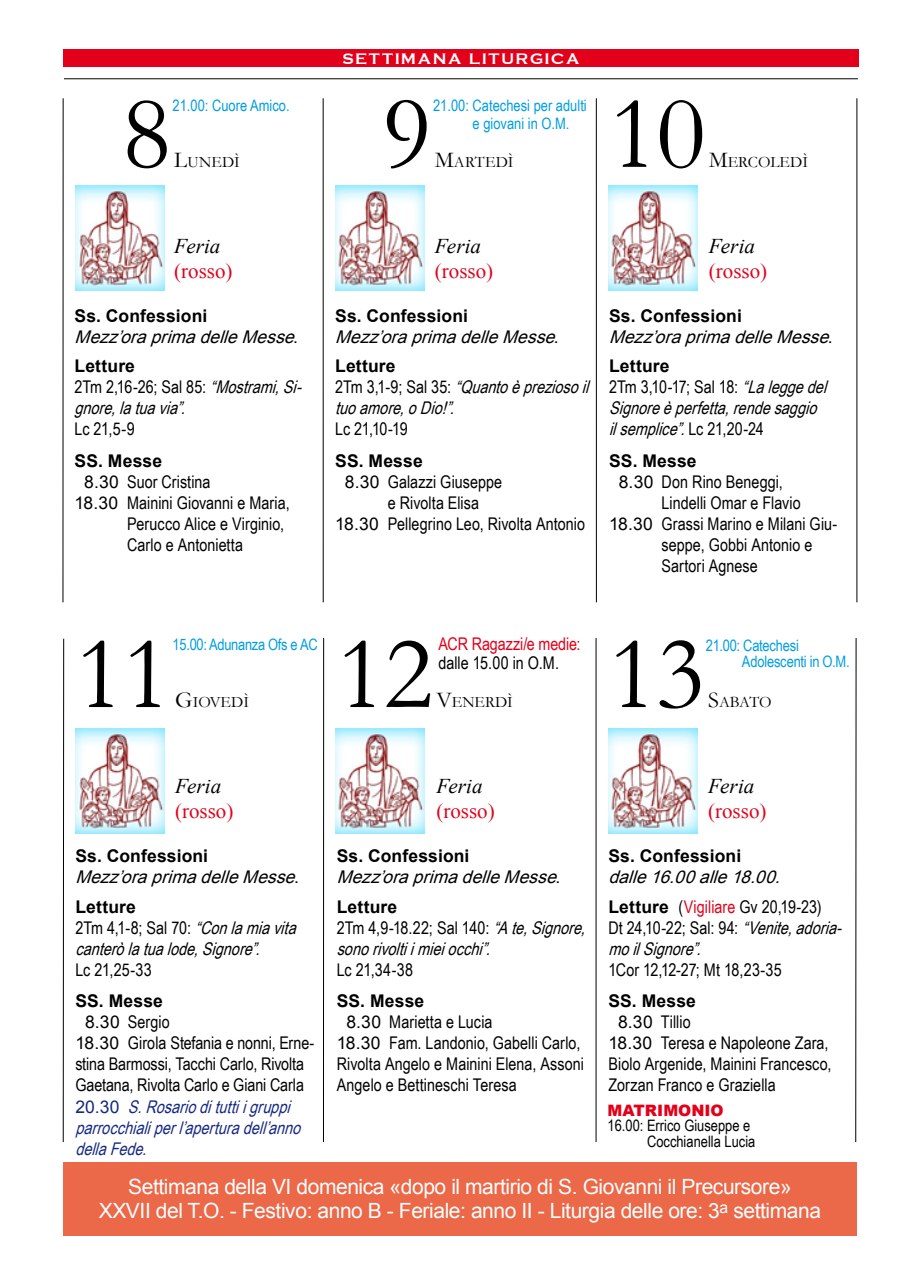
<style>
.page{position:relative;width:918px;height:1275px;background:#fff}
.page>*{position:absolute;margin:0;border:0;box-sizing:border-box;transform-origin:0 0}
.t1{font:105px "Garamond";letter-spacing:-.02em;color:#000}
.t2{font:21px/24.5px "Arial";letter-spacing:-.02em;color:#fff;text-align:center}
.t3{font:21px "Times New Roman";color:#e2001a}
.t4{font:italic 21px "Times New Roman";color:#000}
.t5{font:17.5px/21px "Arial Narrow";color:#000}
.t6{font:italic 17.5px/21px "Arial Narrow";color:#000}
.t7{font:italic 17.5px/21px "Arial";color:#000}
.t8{font:700 17.5px "Arial";letter-spacing:.01em;color:#000}
.t9{font:17.5px "Arial Narrow";letter-spacing:-.005em;color:#e2001a}
.t10{font:15.92px "Garamond";color:#000}
.t11{font:15.75px/17.7px "Arial Narrow";color:#009ee0}
.t12{font:15.75px/15.8px "Arial Narrow";color:#000}
.t13{font:15.75px "Arial Narrow";letter-spacing:-.02em;color:#009ee0}
.t14{font:700 15.75px "Copperplate";letter-spacing:.1em;color:#fff}
.t15{font:900 15.75px "Arial";color:#e2001a}
.s1{font-size:22.75px}
.s2{font-weight:700;font-style:normal}
.s3{font-style:normal}
.s4{font-family:"Arial"}
.s5{font-family:"Arial";color:#162983}
.s6{font-style:italic;color:#162983}
.s7{font-family:"Arial";font-weight:700}
.s8{color:#e2001a}
.s9{font-style:italic}
</style>
<div class="page">
<div style="left:63px;top:1162px;width:794px;height:74px;background:#eb6848"></div>
<div style="left:64px;top:50px;width:794px;height:17px;background:#e2001a"></div>
<hr style="left:64px;top:78px;width:794px;height:1px;background:#000">
<hr style="left:63px;top:98px;width:1px;height:504px;background:#000">
<hr style="left:856px;top:98px;width:1px;height:504px;background:#000">
<hr style="left:596px;top:98px;width:1px;height:504px;background:#000">
<hr style="left:855px;top:638px;width:1px;height:504px;background:#000">
<hr style="left:596px;top:638px;width:1px;height:504px;background:#000">
<hr style="left:323px;top:638px;width:1px;height:504px;background:#000">
<hr style="left:323px;top:98px;width:1px;height:504px;background:#000">
<hr style="left:63px;top:639px;width:1px;height:503px;background:#000">
<img style="left:608px;top:729px;width:89px;height:105px">
<img style="left:335px;top:729px;width:89px;height:105px">
<img style="left:75px;top:729px;width:90px;height:105px">
<img style="left:608px;top:186px;width:89px;height:105px">
<img style="left:335px;top:186px;width:89px;height:105px">
<img style="left:75px;top:186px;width:90px;height:105px">
<p class="t11" style="left:173px;top:96px;width:119px">21.00: Cuore Amico.</p>
<h1 class="t1" style="left:122px;top:63px;width:51px">8</h1>
<p class="t10" style="left:174px;top:151px;width:67px"><span class="s1">L</span>UNEDÌ</p>
<p class="t4" style="left:174px;top:231px;width:48px">Feria</p>
<p class="t3" style="left:174px;top:257px;width:60px">(rosso)</p>
<p class="t7" style="left:75px;top:305px;width:228px"><span class="s2">Ss. Confessioni<br></span>Mezz’oraprimadelleMesse<span class="s3">.</span></p>
<p class="t8" style="left:75px;top:355px;width:62px">Letture</p>
<p class="t6" style="left:75px;top:376px;width:234px"><span class="s3">2Tm 2,16-26; Sal 85:</span> “Mostrami,Si&shy;gnore,latuavia”.</p>
<p class="t5" style="left:75px;top:418px;width:62px">Lc 21,5-9</p>
<p class="t8" style="left:75px;top:449px;width:89px">SS. Messe</p>
<p class="t5" style="left:84px;top:471px;width:128px"><span class="s4">8.30</span> Suor Cristina</p>
<p class="t5" style="left:75px;top:492px;width:217px"><span class="s4">18.30</span> Mainini Giovanni e Maria,</p>
<p class="t5" style="left:127px;top:513px;width:159px">Perucco Alice e Virginio,</p>
<p class="t5" style="left:127px;top:534px;width:118px">Carlo e Antonietta</p>
<p class="t14" style="left:342px;top:50px;width:239px">SETTIMANA LITURGICA</p>
<h1 class="t1" style="left:382px;top:63px;width:51px">9</h1>
<p class="t11" style="left:472px;top:96px;width:116px;text-indent:-40px">21.00: Catechesi per adulti e giovani in O.M.</p>
<p class="t10" style="left:435px;top:151px;width:80px"><span class="s1">M</span>ARTEDÌ</p>
<h1 class="t1" style="left:609px;top:63px;width:98px">10</h1>
<p class="t10" style="left:709px;top:151px;width:101px"><span class="s1">M</span>ERCOLEDÌ</p>
<p class="t4" style="left:435px;top:231px;width:48px">Feria</p>
<p class="t3" style="left:435px;top:257px;width:60px">(rosso)</p>
<p class="t7" style="left:335px;top:305px;width:228px"><span class="s2">Ss. Confessioni<br></span>Mezz’oraprimadelleMesse<span class="s3">.</span></p>
<p class="t8" style="left:335px;top:355px;width:62px">Letture</p>
<p class="t6" style="left:335px;top:376px;width:261px"><span class="s3">2 T m 3 , 1 - 9 ; S a l 3 5 :</span> “Quantoèpreziosoil tuoamore,oDio!”.</p>
<p class="t5" style="left:335px;top:418px;width:74px">Lc 21,10-19</p>
<p class="t8" style="left:335px;top:449px;width:89px">SS. Messe</p>
<p class="t5" style="left:345px;top:471px;width:159px"><span class="s4">8.30</span> Galazzi Giuseppe</p>
<p class="t5" style="left:388px;top:492px;width:93px">e Rivolta Elisa</p>
<p class="t5" style="left:335px;top:513px;width:251px"><span class="s4">18.30</span> Pellegrino Leo, Rivolta Antonio</p>
<p class="t4" style="left:709px;top:231px;width:48px">Feria</p>
<p class="t3" style="left:709px;top:257px;width:60px">(rosso)</p>
<p class="t7" style="left:609px;top:305px;width:228px"><span class="s2">Ss. Confessioni<br></span>Mezz’oraprimadelleMesse<span class="s3">.</span></p>
<p class="t8" style="left:609px;top:355px;width:62px">Letture</p>
<p class="t6" style="left:609px;top:376px;width:225px"><span class="s3">2Tm 3,10-17; Sal 18:</span> “Laleggedel<br>Signoreèperfetta,rendesaggio ilsemplice”.<span class="s3">L c 2 1 , 2 0 - 2 4</span></p>
<p class="t8" style="left:609px;top:449px;width:89px">SS. Messe</p>
<p class="t5" style="left:619px;top:471px;width:166px"><span class="s4">8.30</span> Don Rino Beneggi,</p>
<p class="t5" style="left:661px;top:492px;width:141px">Lindelli Omar e Flavio</p>
<p class="t5" style="left:609px;top:513px;width:230px"><span class="s4">18.30</span> Grassi Marino e Milani Giu-</p>
<p class="t5" style="left:661px;top:534px;width:152px">seppe, Gobbi Antonio e</p>
<p class="t5" style="left:661px;top:555px;width:98px">Sartori Agnese</p>
<h1 class="t1" style="left:75px;top:604px;width:98px">11</h1>
<p class="t9" style="left:438px;top:631px;width:144px">ACR Ragazzi/e medie:</p>
<p class="t5" style="left:438px;top:652px;width:122px">dalle 15.00 in O.M.</p>
<p class="t13" style="left:173px;top:633px;width:146px">15.00: Adunanza Ofs e AC</p>
<p class="t11" style="left:742px;top:637px;width:109px;line-height:15.8px;text-indent:-36px">21.00: Catechesi<br>Adolescenti in O.M.</p>
<h1 class="t1" style="left:608px;top:604px;width:98px">13</h1>
<h1 class="t1" style="left:337px;top:604px;width:98px">12</h1>
<p class="t10" style="left:708px;top:691px;width:65px"><span class="s1">S</span>ABATO</p>
<p class="t10" style="left:175px;top:691px;width:75px"><span class="s1">G</span>IOVEDÌ</p>
<p class="t10" style="left:436px;top:691px;width:78px"><span class="s1">V</span>ENERDÌ</p>
<p class="t4" style="left:175px;top:771px;width:48px">Feria</p>
<p class="t3" style="left:175px;top:797px;width:60px">(rosso)</p>
<p class="t7" style="left:75px;top:845px;width:228px"><span class="s2">Ss. Confessioni<br></span>Mezz’oraprimadelleMesse<span class="s3">.</span></p>
<p class="t8" style="left:75px;top:895px;width:62px">Letture</p>
<p class="t6" style="left:75px;top:916px;width:228px"><span class="s3">2Tm 4,1-8; Sal 70:</span> “Conlamiavita canteròlatualode,Signore”.</p>
<p class="t5" style="left:75px;top:958px;width:78px">Lc 21,25-33</p>
<p class="t8" style="left:75px;top:989px;width:89px">SS. Messe</p>
<p class="t5" style="left:75px;top:1011px;width:240px;text-indent:10px"><span class="s4">8.30</span> Sergio<br><span class="s4">18.30</span> Girola Stefania e nonni, Erne&shy;stina Barmossi, Tacchi Carlo, Rivolta<br>Gaetana, Rivolta Carlo e Giani Carla<br><span class="s5">2 0 . 3 0</span> <span class="s6">S.Rosariodituttiigruppi parrocchialiperl’aperturadell’anno dellaFede.</span></p>
<p class="t4" style="left:436px;top:771px;width:48px">Feria</p>
<p class="t3" style="left:436px;top:797px;width:60px">(rosso)</p>
<p class="t7" style="left:337px;top:845px;width:228px"><span class="s2">Ss. Confessioni<br></span>Mezz’oraprimadelleMesse<span class="s3">.</span></p>
<p class="t8" style="left:337px;top:895px;width:62px">Letture</p>
<p class="t6" style="left:337px;top:916px;width:256px"><span class="s3">2Tm 4,9-18.22; Sal 140:</span> “Ate,Signore, sonorivoltiimieiocchi”.</p>
<p class="t5" style="left:337px;top:958px;width:78px">Lc 21,34-38</p>
<p class="t8" style="left:337px;top:989px;width:89px">SS. Messe</p>
<p class="t5" style="left:337px;top:1011px;width:249px;text-indent:10px"><span class="s4">8.30</span> Marietta e Lucia<br><span class="s4">18.30</span> Fam. Landonio, Gabelli Carlo,<br>Rivolta Angelo e Mainini Elena, Assoni<br>Angelo e Bettineschi Teresa</p>
<p class="t4" style="left:708px;top:771px;width:48px">Feria</p>
<p class="t3" style="left:708px;top:797px;width:60px">(rosso)</p>
<p class="t8" style="left:608px;top:844px;width:134px">Ss. Confessioni</p>
<p class="t7" style="left:608px;top:866px;width:180px">dalle16.00alle18.00.</p>
<p class="t5" style="left:608px;top:895px;width:241px"><span class="s7">Letture</span> (<span class="s8">Vigiliare</span> Gv 20,19-23)<br>Dt 24,10-22; Sal: 94: <span class="s9">“Venite,adoria&shy;moilSignore”.</span></p>
<p class="t5" style="left:608px;top:958px;width:175px">1Cor 12,12-27; Mt 18,23-35</p>
<p class="t8" style="left:608px;top:989px;width:89px">SS. Messe</p>
<p class="t5" style="left:608px;top:1011px;width:225px;text-indent:10px"><span class="s4">8.30</span> Tillio<br><span class="s4">18.30</span> Teresa e Napoleone Zara,<br>Biolo Argenide, Mainini Francesco,<br>Zorzan Franco e Graziella</p>
<p class="t15" style="left:607px;top:1098px;width:118px">MATRIMONIO</p>
<p class="t12" style="left:647px;top:1117px;width:110px;text-indent:-40px">16.00: Errico Giuseppe e<br>Cocchianella Lucia</p>
<p class="t2" style="left:99px;top:1174px;width:724px">Settimana della VI domenica «dopo il martirio di S. Giovanni il Precursore»<br>XXVII del T.O. - Festivo: anno B - Feriale: anno II - Liturgia delle ore: 3<sup>a</sup> settimana</p>
</div>
